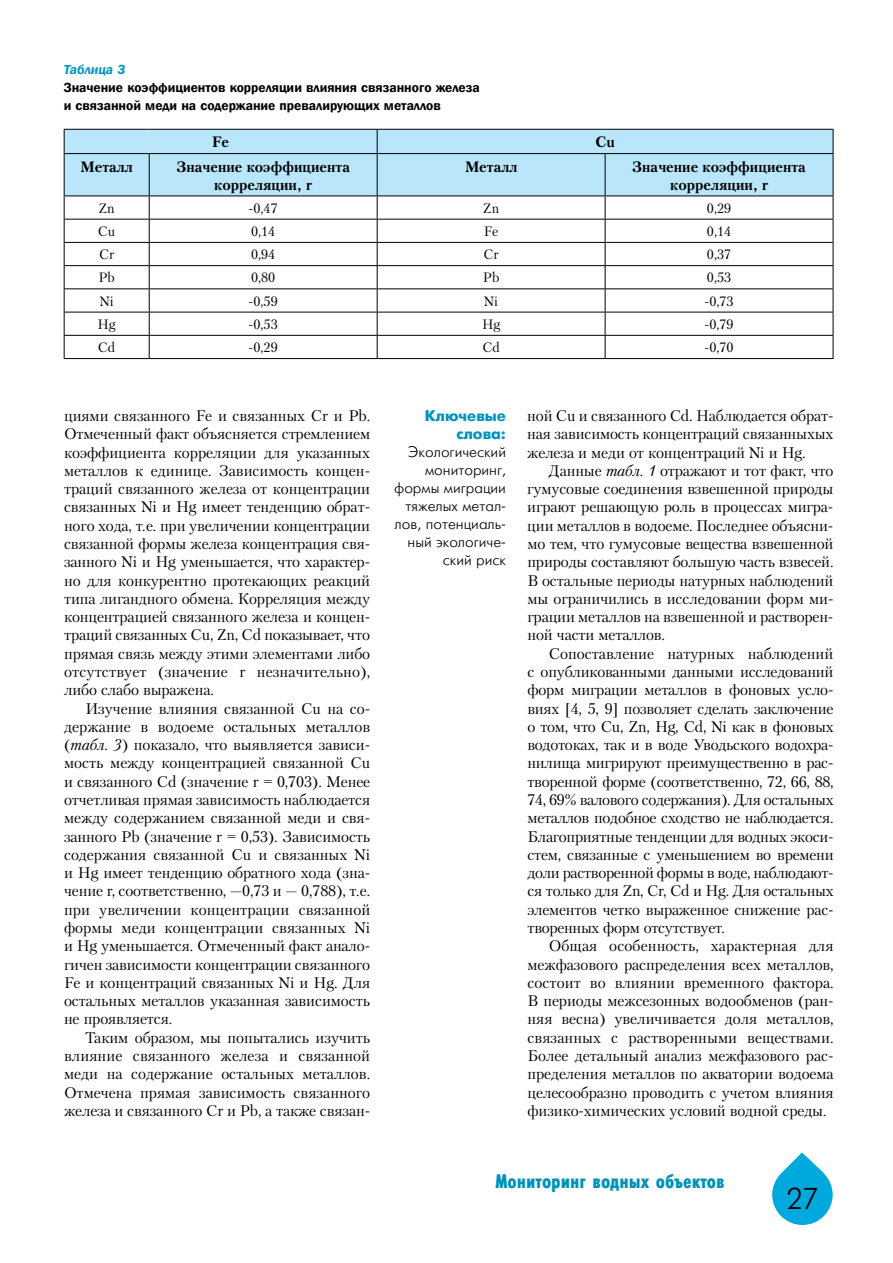
<style>
.page{position:relative;width:893px;height:1263px;background:#fff}
.page>*{position:absolute;margin:0;border:0;box-sizing:border-box;transform-origin:0 0}
.t1{font:30px "Futuris Cyrillic";color:#000}
.t2{font:19.5px "Futuris X Cond C";color:#0092b8}
.t3{font:15.3px/18.3px "Petersburg C";letter-spacing:-.01em;color:#000;text-align:justify}
.t4{font:15.3px/18px "Futuris C";color:#000;text-align:right}
.t5{font:700 15.3px/18px "Futuris C";color:#0094c1;text-align:right}
.t6{font:700 15px/18px "Petersburg C";color:#000;text-align:center}
.t7{font:600 13.5px/18.3px "Franklin Gothic";color:#000}
.t8{font:13.5px "Petersburg C";color:#000}
.t9{font:italic 600 13.5px "Franklin Gothic";color:#0094c1}
.s1{font-style:italic}
</style>
<div class="page">
<svg style="left:772px;top:1152px;width:61px;height:73px"></svg>
<div style="left:65px;top:130px;width:768px;height:66px;background:#b9e6fa"></div>
<hr style="left:64px;top:129px;width:85px;height:1px;background:#000">
<svg style="left:64px;top:130px;width:1px;height:23px"></svg>
<hr style="left:149px;top:129px;width:228px;height:1px;background:#000">
<hr style="left:377px;top:129px;width:228px;height:1px;background:#000">
<svg style="left:377px;top:130px;width:1px;height:23px"></svg>
<hr style="left:605px;top:129px;width:228px;height:1px;background:#000">
<svg style="left:833px;top:130px;width:1px;height:23px"></svg>
<hr style="left:64px;top:153px;width:85px;height:1px;background:#000">
<hr style="left:64px;top:154px;width:1px;height:42px;background:#000">
<hr style="left:149px;top:153px;width:228px;height:1px;background:#000">
<hr style="left:149px;top:154px;width:1px;height:42px;background:#000">
<hr style="left:377px;top:153px;width:228px;height:1px;background:#000">
<hr style="left:377px;top:154px;width:1px;height:42px;background:#000">
<hr style="left:605px;top:153px;width:228px;height:1px;background:#000">
<hr style="left:605px;top:154px;width:1px;height:42px;background:#000">
<hr style="left:833px;top:154px;width:1px;height:42px;background:#000">
<hr style="left:64px;top:196px;width:85px;height:1px;background:#000">
<hr style="left:149px;top:196px;width:228px;height:1px;background:#000">
<hr style="left:377px;top:196px;width:228px;height:1px;background:#000">
<hr style="left:605px;top:196px;width:228px;height:1px;background:#000">
<hr style="left:64px;top:219px;width:85px;height:1px;background:#000">
<hr style="left:149px;top:219px;width:228px;height:1px;background:#000">
<hr style="left:377px;top:219px;width:228px;height:1px;background:#000">
<hr style="left:605px;top:219px;width:228px;height:1px;background:#000">
<hr style="left:64px;top:242px;width:85px;height:1px;background:#000">
<hr style="left:149px;top:242px;width:228px;height:1px;background:#000">
<hr style="left:377px;top:242px;width:228px;height:1px;background:#000">
<hr style="left:605px;top:242px;width:228px;height:1px;background:#000">
<hr style="left:64px;top:265px;width:85px;height:1px;background:#000">
<hr style="left:149px;top:265px;width:228px;height:1px;background:#000">
<hr style="left:377px;top:265px;width:228px;height:1px;background:#000">
<hr style="left:605px;top:265px;width:228px;height:1px;background:#000">
<hr style="left:64px;top:288px;width:85px;height:1px;background:#000">
<hr style="left:149px;top:288px;width:228px;height:1px;background:#000">
<hr style="left:377px;top:288px;width:228px;height:1px;background:#000">
<hr style="left:605px;top:288px;width:228px;height:1px;background:#000">
<hr style="left:64px;top:312px;width:85px;height:1px;background:#000">
<hr style="left:149px;top:312px;width:228px;height:1px;background:#000">
<hr style="left:377px;top:312px;width:228px;height:1px;background:#000">
<hr style="left:605px;top:312px;width:228px;height:1px;background:#000">
<hr style="left:64px;top:335px;width:85px;height:1px;background:#000">
<svg style="left:64px;top:196px;width:1px;height:162px"></svg>
<hr style="left:149px;top:335px;width:228px;height:1px;background:#000">
<svg style="left:149px;top:196px;width:1px;height:162px"></svg>
<hr style="left:377px;top:335px;width:228px;height:1px;background:#000">
<svg style="left:377px;top:196px;width:1px;height:162px"></svg>
<hr style="left:605px;top:335px;width:228px;height:1px;background:#000">
<svg style="left:605px;top:196px;width:1px;height:162px"></svg>
<svg style="left:833px;top:196px;width:1px;height:162px"></svg>
<hr style="left:64px;top:358px;width:85px;height:1px;background:#000">
<hr style="left:149px;top:358px;width:228px;height:1px;background:#000">
<hr style="left:377px;top:358px;width:228px;height:1px;background:#000">
<hr style="left:605px;top:358px;width:228px;height:1px;background:#000">
<p class="t9" style="left:64px;top:60px;width:63px">Таблица 3</p>
<p class="t7" style="left:64px;top:78px;width:418px">Значение коэффициентов корреляции влияния связанного железа и связанной меди на содержание превалирующих металлов</p>
<p class="t6" style="left:212px;top:133px;width:18px">fe</p>
<p class="t6" style="left:595px;top:133px;width:21px">Cu</p>
<p class="t6" style="left:81px;top:157px;width:54px">металл</p>
<p class="t6" style="left:176px;top:157px;width:175px">значение коэффициента корреляции, r</p>
<p class="t6" style="left:465px;top:157px;width:54px">металл</p>
<p class="t6" style="left:632px;top:157px;width:175px">значение коэффициента корреляции, r</p>
<p class="t8" style="left:99px;top:200px;width:18px">Zn</p>
<p class="t8" style="left:249px;top:200px;width:31px">-0,47</p>
<p class="t8" style="left:483px;top:200px;width:18px">Zn</p>
<p class="t8" style="left:707px;top:200px;width:26px">0,29</p>
<p class="t8" style="left:98px;top:223px;width:19px">Cu</p>
<p class="t8" style="left:251px;top:223px;width:26px">0,14</p>
<p class="t8" style="left:484px;top:223px;width:16px">Fe</p>
<p class="t8" style="left:707px;top:223px;width:26px">0,14</p>
<p class="t8" style="left:99px;top:246px;width:17px">Cr</p>
<p class="t8" style="left:251px;top:246px;width:26px">0,94</p>
<p class="t8" style="left:483px;top:246px;width:17px">Cr</p>
<p class="t8" style="left:707px;top:246px;width:26px">0,37</p>
<p class="t8" style="left:99px;top:270px;width:18px">Pb</p>
<p class="t8" style="left:251px;top:270px;width:26px">0,80</p>
<p class="t8" style="left:483px;top:270px;width:18px">Pb</p>
<p class="t8" style="left:707px;top:270px;width:26px">0,53</p>
<p class="t8" style="left:100px;top:293px;width:15px">Ni</p>
<p class="t8" style="left:249px;top:293px;width:31px">-0,59</p>
<p class="t8" style="left:484px;top:293px;width:15px">Ni</p>
<p class="t8" style="left:704px;top:293px;width:31px">-0,73</p>
<p class="t8" style="left:98px;top:316px;width:20px">Hg</p>
<p class="t8" style="left:249px;top:316px;width:31px">-0,53</p>
<p class="t8" style="left:482px;top:316px;width:20px">Hg</p>
<p class="t8" style="left:704px;top:316px;width:31px">-0,79</p>
<p class="t8" style="left:98px;top:339px;width:19px">Cd</p>
<p class="t8" style="left:249px;top:339px;width:31px">-0,29</p>
<p class="t8" style="left:482px;top:339px;width:19px">Cd</p>
<p class="t8" style="left:704px;top:339px;width:31px">-0,70</p>
<p class="t3" style="left:64px;top:406px;width:308px">циями связанного Fe и связанных Cr и Pb.<br>Отмеченный факт объясняется стремлением коэффициента корреляции для указанных металлов к единице. Зависимость концен&shy;траций связанного железа от концентрации связанных Ni и Hg имеет тенденцию обрат&shy;ного хода, т.е. при увеличении концентрации связанной формы железа концентрация свя&shy;занного Ni и Hg уменьшается, что характер&shy;но для конкурентно протекающих реакций типа лигандного обмена. Корреляция между концентрацией связанного железа и концен&shy;траций связанных Cu, Zn, Cd показывает, что прямая связь между этими элементами либо отсутствует (значение r незначительно), либо слабо выражена.</p>
<p class="t3" style="left:64px;top:699px;width:308px;text-indent:21px">Изучение влияния связанной Cu на со&shy;держание в водоеме остальных металлов (<span class="s1">табл. 3</span>) показало, что выявляется зависи&shy;мость между концентрацией связанной Cu и связанного Cd (значение r = 0,703). Менее отчетливая прямая зависимость наблюдается между содержанием связанной меди и свя&shy;занного Pb (значение r = 0,53). Зависимость содержания связанной Cu и связанных Ni и Hg имеет тенденцию обратного хода (зна&shy;чение r, соответственно, —0,73 и — 0,788), т.е. при увеличении концентрации связанной формы меди концентрации связанных Ni и Hg уменьшается. Отмеченный факт анало&shy;гичен зависимости концентрации связанного Fe и концентраций связанных Ni и Hg. Для остальных металлов указанная зависимость не проявляется.</p>
<p class="t3" style="left:64px;top:1028px;width:308px;text-indent:21px">Таким образом, мы попытались изучить влияние связанного железа и связанной меди на содержание остальных металлов.<br>Отмечена прямая зависимость связанного железа и связанного Cr и Pb, а также связан-</p>
<p class="t5" style="left:425px;top:407px;width:83px">Ключевые слова:</p>
<p class="t4" style="left:394px;top:443px;width:113px">Экологический мониторинг, формы миграции тяжелых метал&shy;лов, потенциаль&shy;ный экологиче&shy;ский риск</p>
<p class="t3" style="left:527px;top:406px;width:308px">ной Cu и связанного Cd. Наблюдается обрат&shy;ная зависимость концентраций связанныхых железа и меди от концентраций Ni и Hg.</p>
<p class="t3" style="left:527px;top:461px;width:308px;text-indent:21px">Данные <span class="s1">табл. 1</span> отражают и тот факт, что гумусовые соединения взвешенной природы играют решающую роль в процессах мигра&shy;ции металлов в водоеме. Последнее объясни&shy;мо тем, что гумусовые вещества взвешенной природы составляют большую часть взвесей.<br>В остальные периоды натурных наблюдений мы ограничились в исследовании форм ми&shy;грации металлов на взвешенной и растворен&shy;ной части металлов.</p>
<p class="t3" style="left:527px;top:644px;width:308px;text-indent:21px">Сопоставление натурных наблюдений с опубликованными данными исследований форм миграции металлов в фоновых усло&shy;виях [4, 5, 9] позволяет сделать заключение о том, что Cu, Zn, Hg, Cd, Ni как в фоновых водотоках, так и в воде Уводьского водохра&shy;нилища мигрируют преимущественно в рас&shy;творенной форме (соответственно, 72, 66, 88, 74, 69% валового содержания). Для остальных металлов подобное сходство не наблюдается.<br>Благоприятные тенденции для водных экоси&shy;стем, связанные с уменьшением во времени доли растворенной формы в воде, наблюдают&shy;ся только для Zn, Cr, Cd и Hg. Для остальных элементов четко выраженное снижение рас&shy;творенных форм отсутствует.</p>
<p class="t3" style="left:527px;top:937px;width:308px;text-indent:21px">Общая особенность, характерная для межфазового распределения всех металлов, состоит во влиянии временного фактора.<br>В периоды межсезонных водообменов (ран&shy;няя весна) увеличивается доля металлов, связанных с растворенными веществами.<br>Более детальный анализ межфазового рас&shy;пределения металлов по акватории водоема целесообразно проводить с учетом влияния физико-химических условий водной среды.</p>
<p class="t2" style="left:495px;top:1170px;width:230px">Мониторинг водных объектов</p>
<h1 class="t1" style="left:786px;top:1183px;width:34px">27</h1>
</div>
